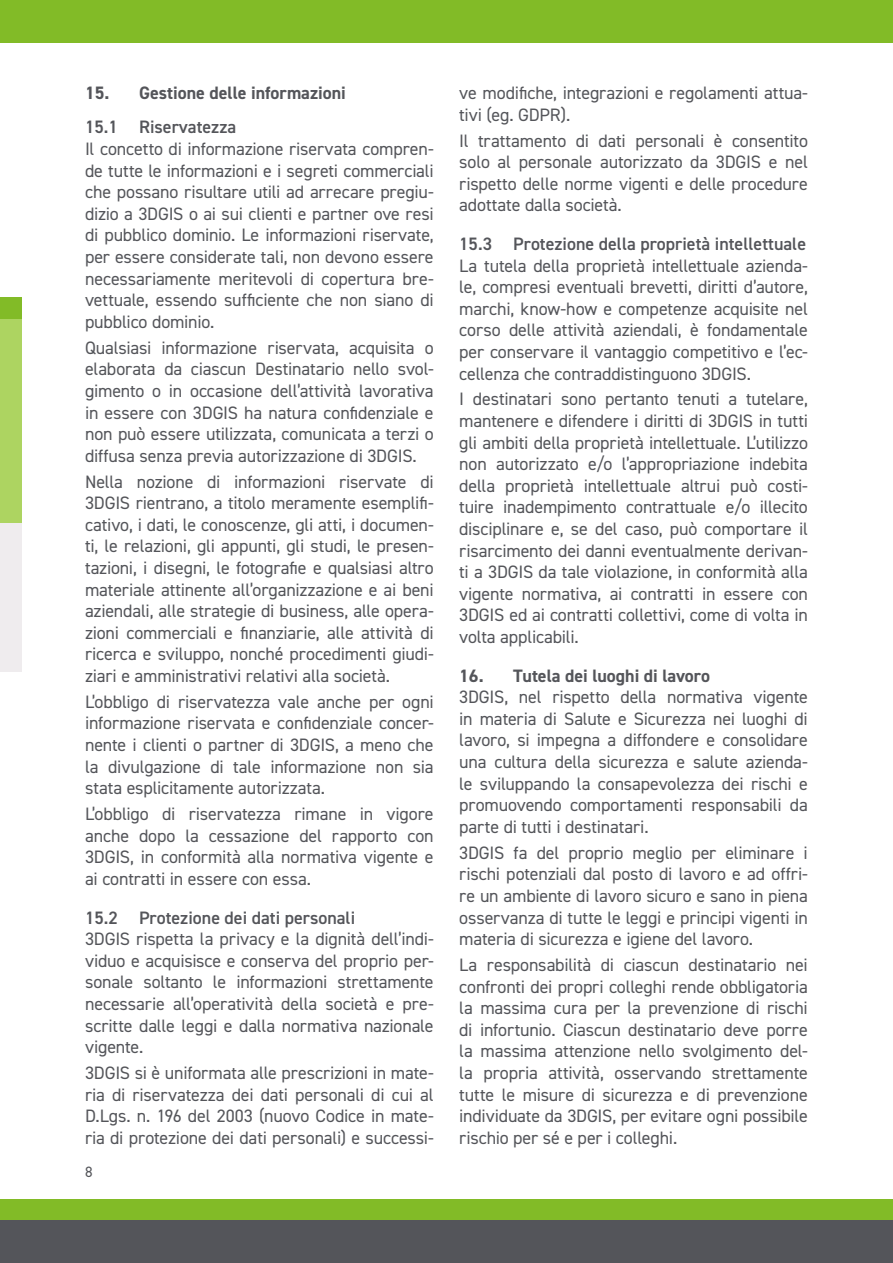
<style>
.page{position:relative;width:893px;height:1263px;background:#fff}
.page>*{position:absolute;margin:0;border:0;box-sizing:border-box;transform-origin:0 0}
.t1{font:18px/21.6px "DIN2014";letter-spacing:-.01em;color:#54555a;text-align:justify}
.t2{font:600 18px "DIN2014";color:#54555a}
.t3{font:700 18px "DIN2014";color:#54555a}
.t4{font:15px "DIN2014";color:#54555a}
</style>
<div class="page">
<div style="left:0;top:298px;width:21px;height:21px;background:#82bb27"></div>
<div style="left:0;top:1199px;width:893px;height:21px;background:#82bb27"></div>
<div style="left:0;top:319px;width:21px;height:212px;background:#add461"></div>
<div style="left:0;top:523px;width:21px;height:149px;background:#efecee"></div>
<div style="left:0;top:0;width:893px;height:43px;background:#82bb27"></div>
<div style="left:0;top:1220px;width:893px;height:43px;background:#54555a"></div>
<p class="t3" style="left:85px;top:81px;width:262px">15. Gestione delle informazioni</p>
<p class="t2" style="left:85px;top:115px;width:153px">15.1 Riservatezza</p>
<p class="t1" style="left:85px;top:138px;width:350px">Il concetto di informazione riservata compren&shy;de tutte le informazioni e i segreti commerciali che possano risultare utili ad arrecare pregiu&shy;dizio a 3DGIS o ai sui clienti e partner ove resi di pubblico dominio. Le informazioni riservate, per essere considerate tali, non devono essere necessariamente meritevoli di copertura bre&shy;vettuale, essendo sufficiente che non siano di pubblico dominio.</p>
<p class="t1" style="left:85px;top:336px;width:350px">Qualsiasi informazione riservata, acquisita o elaborata da ciascun Destinatario nello svol&shy;gimento o in occasione dell’attività lavorativa in essere con 3DGIS ha natura confidenziale e non può essere utilizzata, comunicata a terzi o diffusa senza previa autorizzazione di 3DGIS.</p>
<p class="t1" style="left:85px;top:470px;width:350px">Nella nozione di informazioni riservate di 3DGIS rientrano, a titolo meramente esemplifi&shy;cativo, i dati, le conoscenze, gli atti, i documen&shy;ti, le relazioni, gli appunti, gli studi, le presen&shy;tazioni, i disegni, le fotografie e qualsiasi altro materiale attinente all’organizzazione e ai beni aziendali, alle strategie di business, alle opera&shy;zioni commerciali e finanziarie, alle attività di ricerca e sviluppo, nonché procedimenti giudi&shy;ziari e amministrativi relativi alla società.</p>
<p class="t1" style="left:85px;top:690px;width:350px">L’obbligo di riservatezza vale anche per ogni informazione riservata e confidenziale concer&shy;nente i clienti o partner di 3DGIS, a meno che la divulgazione di tale informazione non sia stata esplicitamente autorizzata.</p>
<p class="t1" style="left:85px;top:803px;width:350px">L’obbligo di riservatezza rimane in vigore anche dopo la cessazione del rapporto con 3DGIS, in conformità alla normativa vigente e ai contratti in essere con essa.</p>
<p class="t2" style="left:85px;top:905px;width:272px">15.2 Protezione dei dati personali</p>
<p class="t1" style="left:85px;top:928px;width:350px">3DGIS rispetta la privacy e la dignità dell’indi&shy;viduo e acquisisce e conserva del proprio per&shy;sonale soltanto le informazioni strettamente necessarie all’operatività della società e pre&shy;scritte dalle leggi e dalla normativa nazionale vigente.</p>
<p class="t1" style="left:85px;top:1062px;width:350px">3DGIS si è uniformata alle prescrizioni in mate&shy;ria di riservatezza dei dati personali di cui al D.Lgs. n. 196 del 2003 (nuovo Codice in mate&shy;ria di protezione dei dati personali) e successi-</p>
<p class="t4" style="left:85px;top:1162px;width:9px">8</p>
<p class="t1" style="left:459px;top:82px;width:350px">ve modifiche, integrazioni e regolamenti attua&shy;tivi (eg. GDPR).</p>
<p class="t1" style="left:459px;top:129px;width:350px">Il trattamento di dati personali è consentito solo al personale autorizzato da 3DGIS e nel rispetto delle norme vigenti e delle procedure adottate dalla società.</p>
<p class="t2" style="left:459px;top:232px;width:348px">15.3 Protezione della proprietà intellettuale</p>
<p class="t1" style="left:459px;top:254px;width:350px">La tutela della proprietà intellettuale azienda&shy;le, compresi eventuali brevetti, diritti d’autore, marchi, know-how e competenze acquisite nel corso delle attività aziendali, è fondamentale per conservare il vantaggio competitivo e l’ec&shy;cellenza che contraddistinguono 3DGIS.</p>
<p class="t1" style="left:459px;top:388px;width:350px">I destinatari sono pertanto tenuti a tutelare, mantenere e difendere i diritti di 3DGIS in tutti gli ambiti della proprietà intellettuale. L’utilizzo non autorizzato e/o l’appropriazione indebita della proprietà intellettuale altrui può costi&shy;tuire inadempimento contrattuale e/o illecito disciplinare e, se del caso, può comportare il risarcimento dei danni eventualmente derivan&shy;ti a 3DGIS da tale violazione, in conformità alla vigente normativa, ai contratti in essere con 3DGIS ed ai contratti collettivi, come di volta in volta applicabili.</p>
<p class="t3" style="left:459px;top:663px;width:252px">16. Tutela dei luoghi di lavoro</p>
<p class="t1" style="left:459px;top:686px;width:350px">3DGIS, nel rispetto della normativa vigente in materia di Salute e Sicurezza nei luoghi di lavoro, si impegna a diffondere e consolidare una cultura della sicurezza e salute azienda&shy;le sviluppando la consapevolezza dei rischi e promuovendo comportamenti responsabili da parte di tutti i destinatari.</p>
<p class="t1" style="left:459px;top:841px;width:350px">3DGIS fa del proprio meglio per eliminare i rischi potenziali dal posto di lavoro e ad offri&shy;re un ambiente di lavoro sicuro e sano in piena osservanza di tutte le leggi e principi vigenti in materia di sicurezza e igiene del lavoro.</p>
<p class="t1" style="left:459px;top:954px;width:350px">La responsabilità di ciascun destinatario nei confronti dei propri colleghi rende obbligatoria la massima cura per la prevenzione di rischi di infortunio. Ciascun destinatario deve porre la massima attenzione nello svolgimento del&shy;la propria attività, osservando strettamente tutte le misure di sicurezza e di prevenzione individuate da 3DGIS, per evitare ogni possibile rischio per sé e per i colleghi.</p>
</div>
